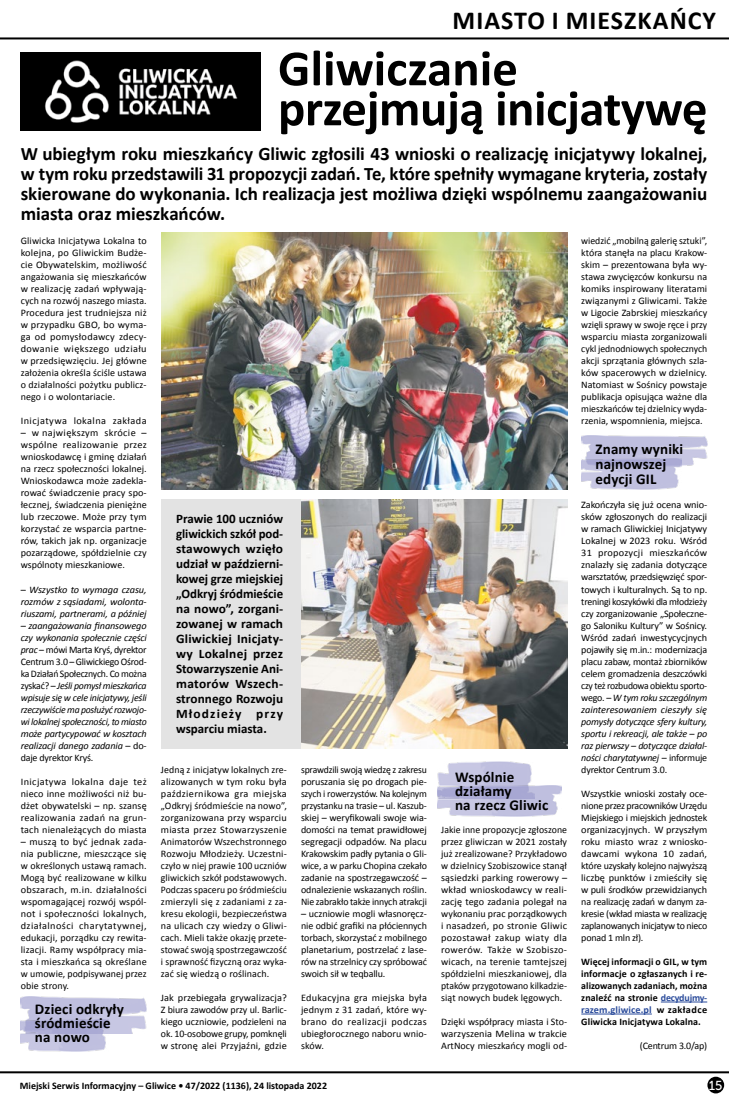
<style>
.page{position:relative;width:729px;height:1098px;background:#fff}
.page>*{position:absolute;margin:0;border:0;box-sizing:border-box;transform-origin:0 0}
.t1{font:700 51px/40px "Calibri";letter-spacing:-.01em;color:#000}
.t2{font:700 26px "Calibri";letter-spacing:.04em;color:#000}
.t3{font:700 19px/20px "Calibri";letter-spacing:-.005em;color:#000;text-align:justify}
.t4{font:700 15px/14px "Calibri";letter-spacing:.01em;color:#000}
.t5{font:700 13px/15px "Calibri";letter-spacing:.005em;color:#000;text-align:justify}
.t6{font:13px "Museo Sans 500";color:#fff}
.t7{font:10px/12px "Calibri";color:#000;text-align:justify}
.t8{font:italic 10px/12px "Calibri";letter-spacing:-.015em;color:#000;text-align:justify}
.t9{font:700 10px/12px "Calibri";color:#000;text-align:justify}
.t10{font:10px "Calibri";letter-spacing:.04em;color:#000}
.t11{font:10px "Calibri";letter-spacing:-.02em;color:#000}
.s1{font-style:normal}
.s2{font-style:italic}
.s3{color:#2a4b9b}
</style>
<div class="page">
<hr style="left:0;top:37px;width:729px;height:2px;background:#000">
<hr style="left:0;top:1070px;width:729px;height:2px;background:#000">
<div style="left:707px;top:1076px;width:17px;height:16px;background:#000;border-radius:50%"></div>
<img style="left:21px;top:996px;width:126px;height:37px">
<img style="left:21px;top:1019px;width:87px;height:31px">
<div style="left:161px;top:499px;width:307px;height:249px;background:#e3e3e3"></div>
<img style="left:437px;top:761px;width:95px;height:23px">
<img style="left:581px;top:435px;width:126px;height:31px">
<img style="left:437px;top:784px;width:124px;height:32px">
<img style="left:581px;top:458px;width:100px;height:31px">
<hr style="left:660px;top:1001px;width:47px;height:1px;background:#2a4b9b">
<hr style="left:581px;top:1013px;width:70px;height:1px;background:#2a4b9b">
<img style="left:21px;top:52px;width:240px;height:78px">
<img style="left:161px;top:233px;width:406px;height:256px">
<img style="left:301px;top:499px;width:266px;height:249px">
<h2 class="t2" style="left:452px;top:4px;width:265px">MIASTO I MIESZKAŃCY</h2>
<h1 class="t1" style="left:278px;top:48px;width:431px">Gliwiczanie przejmują inicjatywę</h1>
<p class="t3" style="left:21px;top:144px;width:687px">W ubiegłym roku mieszkańcy Gliwic zgłosili 43 wnioski o realizację inicjatywy lokalnej, w tym roku przedstawili 31 propozycji zadań. Te, które spełniły wymagane kryteria, zostały skierowane do wykonania. Ich realizacja jest możliwa dzięki wspólnemu zaangażowaniu miasta oraz mieszkańców.</p>
<p class="t7" style="left:21px;top:235px;width:127px">Gliwicka Inicjatywa Lokalna to kolejna, po Gliwickim Budże&shy;cie Obywatelskim, możliwość angażowania się mieszkańców w realizację zadań wpływają&shy;cych na rozwój naszego miasta.<br>Procedura jest trudniejsza niż w przypadku GBO, bo wyma&shy;ga od pomysłodawcy zdecy&shy;dowanie większego udziału w przedsięwzięciu. Jej główne założenia określa ściśle ustawa o działalności pożytku publicz&shy;nego i o wolontariacie.</p>
<p class="t10" style="left:21px;top:414px;width:127px">Inicjatywa lokalna zakłada</p>
<p class="t7" style="left:21px;top:427px;width:127px">– w największym skrócie – wspólne realizowanie przez wnioskodawcę i gminę działań na rzecz społeczności lokalnej.<br>Wnioskodawca może zadekla&shy;rować świadczenie pracy spo&shy;łecznej, świadczenia pieniężne lub rzeczowe. Może przy tym korzystać ze wsparcia partne&shy;rów, takich jak np. organizacje pozarządowe, spółdzielnie czy wspólnoty mieszkaniowe.</p>
<p class="t8" style="left:21px;top:582px;width:127px"><span class="s1">–</span> Wszystko to wymaga czasu, rozmów z sąsiadami, wolonta&shy;riuszami, partnerami, a później</p>
<p class="t8" style="left:21px;top:618px;width:127px">– zaangażowania finansowego czy wykonania społecznie części prac <span class="s1">– mówi Marta Kryś, dyrektor Centrum 3.0 – Gliwickiego Ośrod&shy;ka Działań Społecznych. Co można zyskać? –</span> Jeśli pomysł mieszkańca wpisuje się w cele inicjatywy, jeśli rzeczywiście ma posłużyć rozwojo&shy;wi lokalnej społeczności, to miasto może partycypować w kosztach realizacji danego zadania <span class="s1">– do&shy;daje dyrektor Kryś.</span></p>
<p class="t7" style="left:21px;top:775px;width:127px">Inicjatywa lokalna daje też nieco inne możliwości niż bu&shy;dżet obywatelski – np. szansę realizowania zadań na grun&shy;tach nienależących do miasta</p>
<p class="t7" style="left:21px;top:835px;width:127px">– muszą to być jednak zada&shy;nia publiczne, mieszczące się w określonych ustawą ramach.<br>Mogą być realizowane w kilku obszarach, m.in. działalności wspomagającej rozwój wspól&shy;not i społeczności lokalnych, działalności charytatywnej, edukacji, porządku czy rewita&shy;lizacji. Ramy współpracy mia&shy;sta i mieszkańca są określane w umowie, podpisywanej przez obie strony.</p>
<h3 class="t4" style="left:35px;top:1001px;width:90px">Dzieci odkryły śródmieście na nowo</h3>
<p class="t7" style="left:581px;top:235px;width:127px">wiedzić „mobilną galerię sztuki”, która stanęła na placu Krakow&shy;skim – prezentowana była wy&shy;stawa zwycięzców konkursu na komiks inspirowany literatami związanymi z Gliwicami. Także w Ligocie Zabrskiej mieszkańcy wzięli sprawy w swoje ręce i przy wsparciu miasta zorganizowali cykl jednodniowych społecznych akcji sprzątania głównych szla&shy;ków spacerowych w dzielnicy.<br>Natomiast w Sośnicy powstaje publikacja opisująca ważne dla mieszkańców tej dzielnicy wyda&shy;rzenia, wspomnienia, miejsca.</p>
<h3 class="t4" style="left:595px;top:441px;width:89px;line-height:15px">Znamy wyniki najnowszej edycji GIL</h3>
<p class="t7" style="left:581px;top:499px;width:127px">Zakończyła się już ocena wnio&shy;sków zgłoszonych do realizacji w ramach Gliwickiej Inicjatywy Lokalnej w 2023 roku. Wśród 31 propozycji mieszkańców znalazły się zadania dotyczące warsztatów, przedsięwzięć spor&shy;towych i kulturalnych. Są to np. treningi koszykówki dla młodzieży czy zorganizowanie „Społeczne&shy;go Saloniku Kultury” w Sośnicy.<br>Wśród zadań inwestycycjnych pojawiły się m.in.: modernizacja placu zabaw, montaż zbiorników celem gromadzenia deszczówki czy też rozbudowa obiektu sporto&shy;wego. – <span class="s2">W tym roku szczególnym zainteresowaniem cieszyły się pomysły dotyczące sfery kultury, sportu i rekreacji, ale także – po raz pierwszy – dotyczące działal&shy;ności charytatywnej</span> – informuje dyrektor Centrum 3.0.</p>
<p class="t7" style="left:581px;top:787px;width:127px">Wszystkie wnioski zostały oce&shy;nione przez pracowników Urzędu Miejskiego i miejskich jednostek organizacyjnych. W przyszłym roku miasto wraz z wniosko&shy;dawcami wykona 10 zadań, które uzyskały kolejno najwyższą liczbę punktów i zmieściły się w puli środków przewidzianych na realizację zadań w danym za&shy;kresie (wkład miasta w realizację zaplanowanych inicjatyw to nieco ponad 1 mln zł).</p>
<p class="t9" style="left:581px;top:955px;width:127px">Więcej informacji o GIL, w tym informacje o zgłaszanych i re&shy;alizowanych zadaniach, można znaleźć na stronie <span class="s3">decydujmy&shy;razem.gliwice.pl</span> w zakładce Gliwicka Inicjatywa Lokalna.</p>
<p class="t11" style="left:640px;top:1038px;width:69px">(Centrum 3.0/ap)</p>
<p class="t5" style="left:176px;top:511px;width:109px">Prawie 100 uczniów gliwickich szkół pod&shy;stawowych wzięło udział w październi&shy;kowej grze miejskiej „Odkryj śródmieście na nowo”, zorgani&shy;zowanej w ramach Gliwickiej Inicjaty&shy;wy Lokalnej przez Stowarzyszenie Ani&shy;matorów Wszech&shy;stronnego Rozwoju Młodzieży przy wsparciu miasta.</p>
<p class="t7" style="left:161px;top:763px;width:127px">Jedną z inicjatyw lokalnych zre&shy;alizowanych w tym roku była październikowa gra miejska „Odkryj śródmieście na nowo”, zorganizowana przy wsparciu miasta przez Stowarzyszenie Animatorów Wszechstronnego Rozwoju Młodzieży. Uczestni&shy;czyło w niej prawie 100 uczniów gliwickich szkół podstawowych.<br>Podczas spaceru po śródmieściu zmierzyli się z zadaniami z za&shy;kresu ekologii, bezpieczeństwa na ulicach czy wiedzy o Gliwi&shy;cach. Mieli także okazję przete&shy;stować swoją spostrzegawczość i sprawność fizyczną oraz wyka&shy;zać się wiedzą o roślinach.</p>
<p class="t7" style="left:161px;top:991px;width:127px">Jak przebiegała grywalizacja?<br>Z biura zawodów przy ul. Barlic&shy;kiego uczniowie, podzieleni na ok. 10-osobowe grupy, pomknęli w stronę alei Przyjaźni, gdzie</p>
<p class="t7" style="left:301px;top:763px;width:127px">sprawdzili swoją wiedzę z zakresu poruszania się po drogach pie&shy;szych i rowerzystów. Na kolejnym przystanku na trasie – ul. Kaszub&shy;skiej – weryfikowali swoje wia&shy;domości na temat prawidłowej segregacji odpadów. Na placu Krakowskim padły pytania o Gli&shy;wice, a w parku Chopina czekało zadanie na spostrzegawczość – odnalezienie wskazanych roślin.<br>Nie zabrakło także innych atrakcji</p>
<p class="t7" style="left:301px;top:907px;width:127px">– uczniowie mogli własnoręcz&shy;nie odbić grafiki na płóciennych torbach, skorzystać z mobilnego planetarium, postrzelać z lase&shy;rów na strzelnicy czy spróbować swoich sił w teqballu.</p>
<p class="t7" style="left:301px;top:991px;width:127px">Edukacyjna gra miejska była jednym z 31 zadań, które wy&shy;brano do realizacji podczas ubiegłorocznego naboru wnio&shy;sków.</p>
<h3 class="t4" style="left:455px;top:769px;width:95px">Wspólnie działamy<br>na rzecz Gliwic</h3>
<p class="t7" style="left:441px;top:823px;width:127px">Jakie inne propozycje zgłoszone przez gliwiczan w 2021 zostały już zrealizowane? Przykładowo w dzielnicy Szobiszowice stanął sąsiedzki parking rowerowy – wkład wnioskodawcy w reali&shy;zację tego zadania polegał na wykonaniu prac porządkowych i nasadzeń, po stronie Gliwic pozostawał zakup wiaty dla rowerów. Także w Szobiszo&shy;wicach, na terenie tamtejszej spółdzielni mieszkaniowej, dla ptaków przygotowano kilkadzie&shy;siąt nowych budek lęgowych.</p>
<p class="t7" style="left:441px;top:1015px;width:127px">Dzięki współpracy miasta i Sto&shy;warzyszenia Melina w trakcie ArtNocy mieszkańcy mogli od-</p>
<p class="t9" style="left:20px;top:1079px;width:309px">Miejski Serwis Informacyjny – Gliwice • 47/2022 (1136), 24 listopada 2022</p>
<h3 class="t6" style="left:708px;top:1077px;width:15px">15</h3>
</div>
